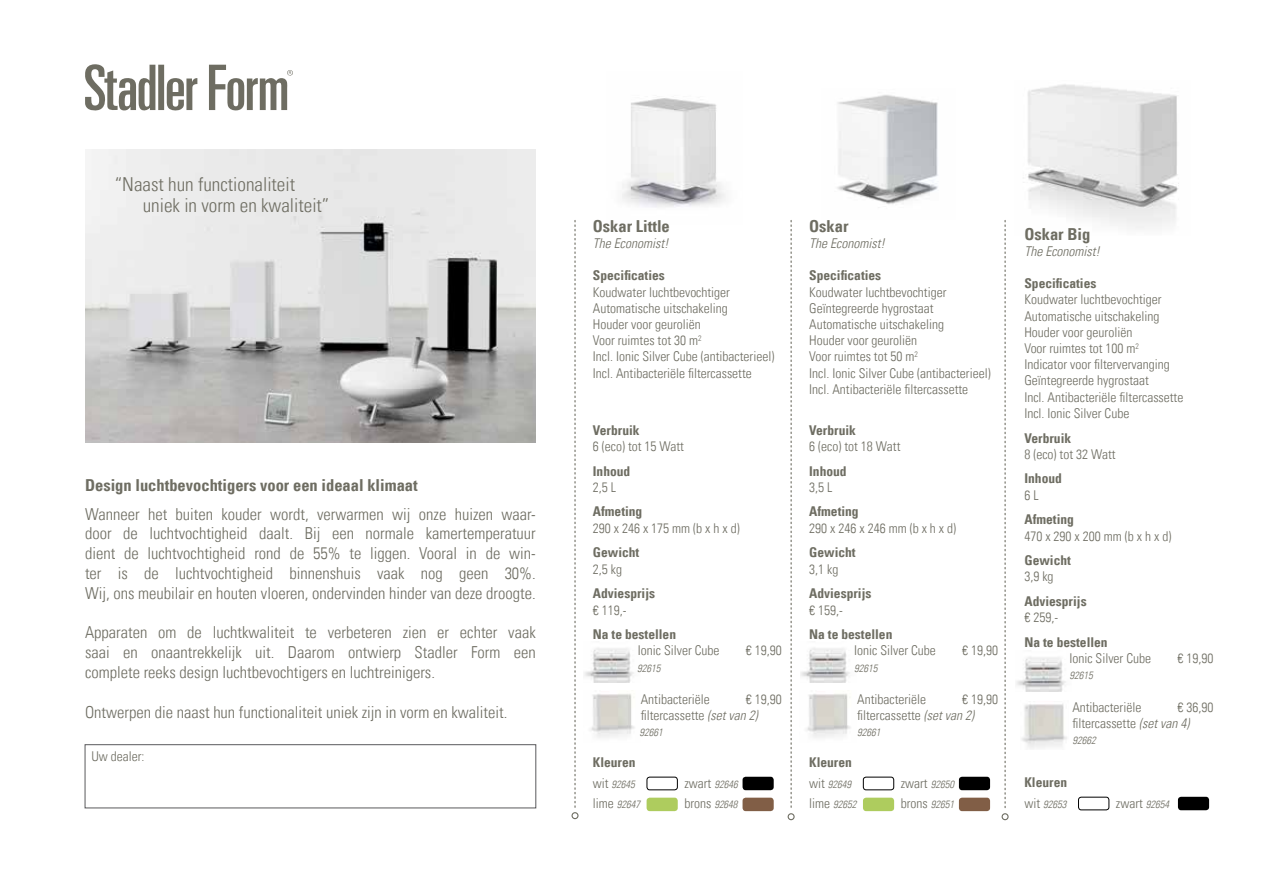
<style>
.page{position:relative;width:1263px;height:893px;background:#fff}
.page>*{position:absolute;margin:0;border:0;box-sizing:border-box;transform-origin:0 0}
.t1{font:300 condensed 19.2px/21px "Univers LT";color:#6e6d62}
.t2{font:300 condensed 16.5px/19.8px "Univers LT";color:#6e6d62;text-align:justify}
.t3{font:700 condensed 16.5px "Univers LT";color:#6e6d62}
.t4{font:300 condensed 13.5px/16.2px "Univers LT";color:#6e6d62}
.t5{font:700 condensed 13.5px "Univers LT";color:#6e6d62}
.t6{font:italic 300 condensed 13.5px "Univers LT";color:#6e6d62}
.t7{font:italic 300 condensed 10.5px "Univers LT";color:#6e6d62}
.s1{font-style:italic}
.s2{font-style:normal;font-size:13.5px}
.s3{font-style:italic;font-size:10.5px}
</style>
<div class="page">
<img style="left:1023px;top:84px;width:156px;height:145px">
<img style="left:1016px;top:657px;width:50px;height:34px">
<svg style="left:790px;top:220px;width:2px;height:587px"></svg>
<div style="left:788px;top:813px;width:7px;height:7px;border:1px solid #6e6d62;border-radius:50%"></div>
<svg style="left:1004px;top:220px;width:2px;height:588px"></svg>
<div style="left:1001px;top:813px;width:7px;height:7px;border:1px solid #6e6d62;border-radius:50%"></div>
<svg style="left:574px;top:220px;width:2px;height:587px"></svg>
<div style="left:571px;top:812px;width:7px;height:7px;border:1px solid #6e6d62;border-radius:50%"></div>
<div style="left:647px;top:798px;width:31px;height:13px;background:#aecc5e;border-radius:3px"></div>
<div style="left:863px;top:798px;width:31px;height:13px;background:#aecc5e;border-radius:3px"></div>
<div style="left:647px;top:777px;width:31px;height:13px;border:1px solid #000;border-radius:3px"></div>
<div style="left:863px;top:777px;width:31px;height:13px;border:1px solid #000;border-radius:3px"></div>
<div style="left:1078px;top:797px;width:31px;height:13px;border:1px solid #000;border-radius:3px"></div>
<div style="left:742px;top:798px;width:32px;height:13px;background:#815e46;border-radius:3px"></div>
<div style="left:959px;top:798px;width:31px;height:13px;background:#815e46;border-radius:3px"></div>
<div style="left:742px;top:777px;width:32px;height:13px;background:#000;border-radius:3px"></div>
<div style="left:959px;top:777px;width:31px;height:13px;background:#000;border-radius:3px"></div>
<div style="left:1178px;top:797px;width:31px;height:13px;background:#000;border-radius:3px"></div>
<div style="left:85px;top:744px;width:451px;height:64px;border:1px solid #5a5a5c"></div>
<svg style="left:85px;top:64px;width:112px;height:47px"></svg>
<svg style="left:209px;top:65px;width:84px;height:46px"></svg>
<img style="left:1021px;top:704px;width:46px;height:45px">
<img style="left:85px;top:149px;width:451px;height:293px">
<img style="left:622px;top:98px;width:104px;height:110px">
<img style="left:837px;top:95px;width:101px;height:110px">
<img style="left:584px;top:648px;width:50px;height:34px">
<img style="left:800px;top:648px;width:50px;height:34px">
<img style="left:591px;top:693px;width:44px;height:45px">
<img style="left:807px;top:693px;width:44px;height:45px">
<h1 class="t1" style="left:143px;top:174px;width:188px;text-indent:-28px">“Naast hun functionaliteit uniek in vorm en kwaliteit”</h1>
<p class="t3" style="left:85px;top:475px;width:334px">Design luchtbevochtigers voor een ideaal klimaat</p>
<p class="t2" style="left:85px;top:504px;width:452px">Wanneer het buiten kouder wordt, verwarmen wij onze huizen waar&shy;door de luchtvochtigheid daalt. Bij een normale kamertemperatuur dient de luchtvochtigheid rond de 55% te liggen. Vooral in de win&shy;ter is de luchtvochtigheid binnenshuis vaak nog geen 30%.<br>Wij, ons meubilair en houten vloeren, ondervinden hinder van deze droogte.</p>
<p class="t2" style="left:85px;top:623px;width:452px">Apparaten om de luchtkwaliteit te verbeteren zien er echter vaak saai en onaantrekkelijk uit. Daarom ontwierp Stadler Form een complete reeks design luchtbevochtigers en luchtreinigers.</p>
<p class="t2" style="left:85px;top:702px;width:424px">Ontwerpen die naast hun functionaliteit uniek zijn in vorm en kwaliteit.</p>
<p class="t4" style="left:91px;top:748px;width:55px">Uw dealer:</p>
<p class="t3" style="left:593px;top:216px;width:78px">Oskar Little</p>
<p class="t6" style="left:593px;top:235px;width:77px">The Economist!</p>
<p class="t5" style="left:593px;top:267px;width:74px">Specificaties</p>
<p class="t4" style="left:593px;top:284px;width:183px">Koudwater luchtbevochtiger<br>Automatische uitschakeling<br>Houder voor geuroliën<br>Voor ruimtes tot 30 m<sup>2<br></sup>Incl. Ionic Silver Cube (antibacterieel)<br>Incl. Antibacteriële filtercassette</p>
<p class="t5" style="left:593px;top:422px;width:48px">Verbruik</p>
<p class="t4" style="left:593px;top:438px;width:93px">6 (eco) tot 15 Watt</p>
<p class="t5" style="left:593px;top:462px;width:39px">Inhoud</p>
<p class="t4" style="left:593px;top:479px;width:25px">2,5 L</p>
<p class="t5" style="left:593px;top:503px;width:51px">Afmeting</p>
<p class="t4" style="left:593px;top:520px;width:148px">290 x 246 x 175 mm (b x h x d)</p>
<p class="t5" style="left:593px;top:544px;width:48px">Gewicht</p>
<p class="t4" style="left:593px;top:561px;width:31px">2,5 kg</p>
<p class="t5" style="left:593px;top:585px;width:64px">Adviesprijs</p>
<p class="t4" style="left:593px;top:602px;width:35px">€ 119,-</p>
<p class="t5" style="left:593px;top:626px;width:85px">Na te bestellen</p>
<p class="t4" style="left:638px;top:643px;width:83px">Ionic Silver Cube</p>
<p class="t4" style="left:746px;top:643px;width:37px">€ 19,90</p>
<p class="t7" style="left:637px;top:662px;width:25px">92615</p>
<p class="t4" style="left:641px;top:691px;width:70px">Antibacteriële</p>
<p class="t4" style="left:641px;top:691px;width:143px;text-indent:105px">€ 19,90 filtercassette <span class="s1">(set van 2)</span></p>
<p class="t7" style="left:639px;top:726px;width:25px">92661</p>
<p class="t5" style="left:593px;top:754px;width:44px">Kleuren</p>
<p class="t7" style="left:593px;top:778px;width:44px"><span class="s2">wit</span> 92645</p>
<p class="t4" style="left:684px;top:775px;width:55px">zwart <span class="s3">92646</span></p>
<p class="t7" style="left:593px;top:798px;width:49px"><span class="s2">lime</span> 92647</p>
<p class="t4" style="left:684px;top:795px;width:55px">brons <span class="s3">92648</span></p>
<p class="t3" style="left:809px;top:216px;width:41px">Oskar</p>
<p class="t6" style="left:809px;top:235px;width:77px">The Economist!</p>
<p class="t5" style="left:809px;top:267px;width:74px">Specificaties</p>
<p class="t4" style="left:809px;top:284px;width:183px">Koudwater luchtbevochtiger<br>Geïntegreerde hygrostaat<br>Automatische uitschakeling<br>Houder voor geuroliën<br>Voor ruimtes tot 50 m<sup>2<br></sup>Incl. Ionic Silver Cube (antibacterieel)<br>Incl. Antibacteriële filtercassette</p>
<p class="t5" style="left:809px;top:422px;width:48px">Verbruik</p>
<p class="t4" style="left:809px;top:438px;width:93px">6 (eco) tot 18 Watt</p>
<p class="t5" style="left:809px;top:462px;width:39px">Inhoud</p>
<p class="t4" style="left:809px;top:479px;width:25px">3,5 L</p>
<p class="t5" style="left:809px;top:503px;width:51px">Afmeting</p>
<p class="t4" style="left:809px;top:520px;width:148px">290 x 246 x 246 mm (b x h x d)</p>
<p class="t5" style="left:809px;top:544px;width:48px">Gewicht</p>
<p class="t4" style="left:809px;top:561px;width:31px">3,1 kg</p>
<p class="t5" style="left:809px;top:585px;width:64px">Adviesprijs</p>
<p class="t4" style="left:809px;top:602px;width:35px">€ 159,-</p>
<p class="t5" style="left:809px;top:626px;width:85px">Na te bestellen</p>
<p class="t4" style="left:854px;top:643px;width:83px">Ionic Silver Cube</p>
<p class="t4" style="left:962px;top:643px;width:37px">€ 19,90</p>
<p class="t7" style="left:854px;top:662px;width:25px">92615</p>
<p class="t4" style="left:857px;top:691px;width:70px">Antibacteriële</p>
<p class="t4" style="left:857px;top:691px;width:143px;text-indent:105px">€ 19,90 filtercassette <span class="s1">(set van 2)</span></p>
<p class="t7" style="left:857px;top:726px;width:25px">92661</p>
<p class="t5" style="left:809px;top:754px;width:44px">Kleuren</p>
<p class="t7" style="left:809px;top:778px;width:44px"><span class="s2">wit</span> 92649</p>
<p class="t4" style="left:901px;top:775px;width:55px">zwart <span class="s3">92650</span></p>
<p class="t7" style="left:809px;top:798px;width:49px"><span class="s2">lime</span> 92652</p>
<p class="t4" style="left:901px;top:795px;width:55px">brons <span class="s3">92651</span></p>
<p class="t3" style="left:1024px;top:224px;width:67px">Oskar Big</p>
<p class="t6" style="left:1024px;top:243px;width:77px">The Economist!</p>
<p class="t5" style="left:1024px;top:275px;width:74px">Specificaties</p>
<p class="t4" style="left:1024px;top:292px;width:160px">Koudwater luchtbevochtiger<br>Automatische uitschakeling<br>Houder voor geuroliën<br>Voor ruimtes tot 100 m<sup>2<br></sup>Indicator voor filtervervanging<br>Geïntegreerde hygrostaat<br>Incl. Antibacteriële filtercassette<br>Incl. Ionic Silver Cube</p>
<p class="t5" style="left:1024px;top:429px;width:48px">Verbruik</p>
<p class="t4" style="left:1024px;top:446px;width:93px">8 (eco) tot 32 Watt</p>
<p class="t5" style="left:1024px;top:470px;width:39px">Inhoud</p>
<p class="t4" style="left:1024px;top:487px;width:16px">6 L</p>
<p class="t5" style="left:1024px;top:511px;width:51px">Afmeting</p>
<p class="t4" style="left:1024px;top:528px;width:148px">470 x 290 x 200 mm (b x h x d)</p>
<p class="t5" style="left:1024px;top:552px;width:48px">Gewicht</p>
<p class="t4" style="left:1024px;top:569px;width:31px">3,9 kg</p>
<p class="t5" style="left:1024px;top:593px;width:64px">Adviesprijs</p>
<p class="t4" style="left:1024px;top:609px;width:35px">€ 259,-</p>
<p class="t5" style="left:1024px;top:634px;width:85px">Na te bestellen</p>
<p class="t4" style="left:1069px;top:650px;width:83px">Ionic Silver Cube</p>
<p class="t4" style="left:1177px;top:650px;width:37px">€ 19,90</p>
<p class="t7" style="left:1069px;top:669px;width:25px">92615</p>
<p class="t4" style="left:1072px;top:699px;width:70px">Antibacteriële</p>
<p class="t4" style="left:1072px;top:699px;width:143px;text-indent:105px">€ 36,90 filtercassette <span class="s1">(set van 4)</span></p>
<p class="t7" style="left:1072px;top:734px;width:25px">92662</p>
<p class="t5" style="left:1024px;top:774px;width:44px">Kleuren</p>
<p class="t7" style="left:1024px;top:798px;width:44px"><span class="s2">wit</span> 92653</p>
<p class="t4" style="left:1116px;top:795px;width:55px">zwart <span class="s3">92654</span></p>
</div>
